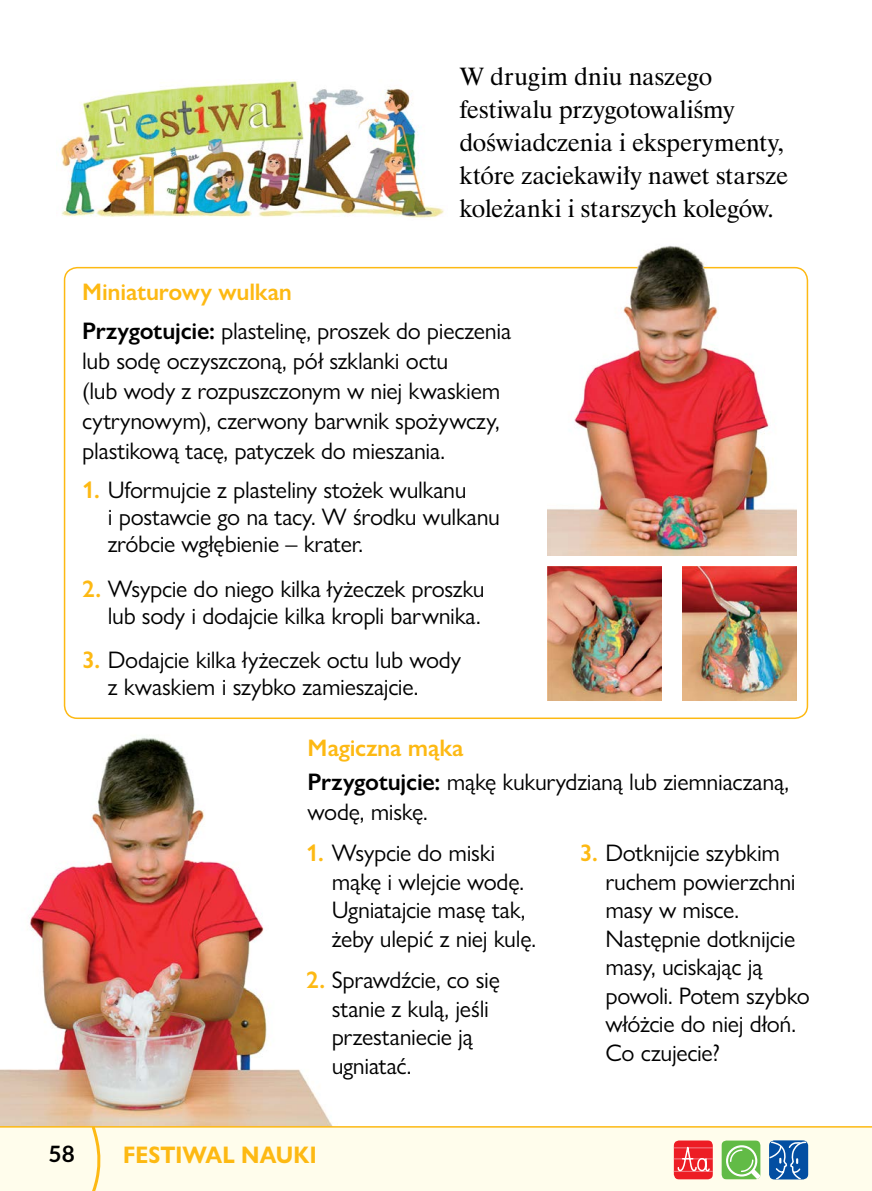
<style>
.page{position:relative;width:872px;height:1191px;background:#fff}
.page>*{position:absolute;margin:0;border:0;box-sizing:border-box;transform-origin:0 0}
.t1{font:24px/28.5px "Gill Sans Nova";letter-spacing:-.015em;color:#000}
.t2{font:24px/33px "Dutch 801 Rm PL";letter-spacing:-.01em;color:#000}
.t3{font:700 24px "Gill Sans Nova";letter-spacing:.005em;color:#fdb913;scale:.9 1}
.t4{font:700 22.5px "Lato";color:#000}
.s1{font-weight:600;color:#fdb913}
.s2{font-weight:600}
</style>
<div class="page">
<img style="left:0;top:738px;width:333px;height:388px">
<img style="left:547px;top:245px;width:249px;height:311px">
<img style="left:547px;top:566px;width:114px;height:134px">
<img style="left:682px;top:566px;width:114px;height:134px">
<img style="left:60px;top:79px;width:384px;height:139px">
<div style="left:64px;top:267px;width:744px;height:452px;border:2px solid #fdb913;border-radius:13px"></div>
<div style="left:0;top:1127px;width:872px;height:64px;background:#fffdec"></div>
<hr style="left:0;top:1126px;width:872px;height:1px;background:#fdb913">
<svg style="left:80px;top:1123px;width:26px;height:68px"></svg>
<svg style="left:769px;top:1140px;width:39px;height:39px;background:#2f6db2"></svg>
<svg style="left:721px;top:1140px;width:39px;height:39px;background:#86ca6f"></svg>
<svg style="left:674px;top:1140px;width:39px;height:39px;background:#ef4247"></svg>
<p class="t2" style="left:459px;top:60px;width:331px">W drugim dniu naszego festiwalu przygotowaliśmy doświadczenia i eksperymenty, które zaciekawiły nawet starsze koleżanki i starszych kolegów.</p>
<p class="t1" style="left:82px;top:272px;width:430px;line-height:38.5px"><span class="s1">Miniaturowy wulkan<br></span><span class="s2">Przygotujcie:</span> plastelinę, proszek do pieczenia</p>
<p class="t1" style="left:82px;top:345px;width:419px;line-height:30px">lub sodę oczyszczoną, pół szklanki octu<br>(lub wody z rozpuszczonym w niej kwaskiem cytrynowym), czerwony barwnik spożywczy, plastikową tacę, patyczek do mieszania.</p>
<p class="t1" style="left:108px;top:476px;width:394px;line-height:27px;text-indent:-26px"><span class="s1">1.</span> Uformujcie z plasteliny stożek wulkanu<br>i postawcie go na tacy. W środku wulkanu zróbcie wgłębienie – krater.</p>
<p class="t1" style="left:82px;top:574px;width:404px;line-height:27px;text-align:right"><span class="s1">2.</span> Wsypcie do niego kilka łyżeczek proszku lub sody i dodajcie kilka kropli barwnika.</p>
<p class="t1" style="left:108px;top:645px;width:355px;line-height:27px;text-indent:-26px"><span class="s1">3.</span> Dodajcie kilka łyżeczek octu lub wody z kwaskiem i szybko zamieszajcie.</p>
<p class="t1" style="left:308px;top:731px;width:483px;line-height:34px"><span class="s1">Magiczna mąka<br></span><span class="s2">Przygotujcie:</span> mąkę kukurydzianą lub ziemniaczaną,</p>
<p class="t1" style="left:308px;top:797px;width:121px">wodę, miskę.</p>
<p class="t1" style="left:332px;top:838px;width:206px;text-indent:-26px"><span class="s1">1.</span> Wsypcie do miski mąkę i wlejcie wodę.<br>Ugniatajcie masę tak, żeby ulepić z niej kulę.</p>
<p class="t1" style="left:332px;top:965px;width:170px;text-indent:-26px"><span class="s1">2.</span> Sprawdźcie, co się stanie z kulą, jeśli przestaniecie ją ugniatać.</p>
<p class="t1" style="left:605px;top:838px;width:206px;text-indent:-26px"><span class="s1">3.</span> Dotknijcie szybkim ruchem powierzchni masy w misce.<br>Następnie dotknijcie masy, uciskając ją powoli. Potem szybko włóżcie do niej dłoń.<br>Co czujecie?</p>
<p class="t4" style="left:49px;top:1136px;width:28px">58</p>
<p class="t3" style="left:123px;top:1140px;width:216px">FESTIWAL NAUKI</p>
</div>
